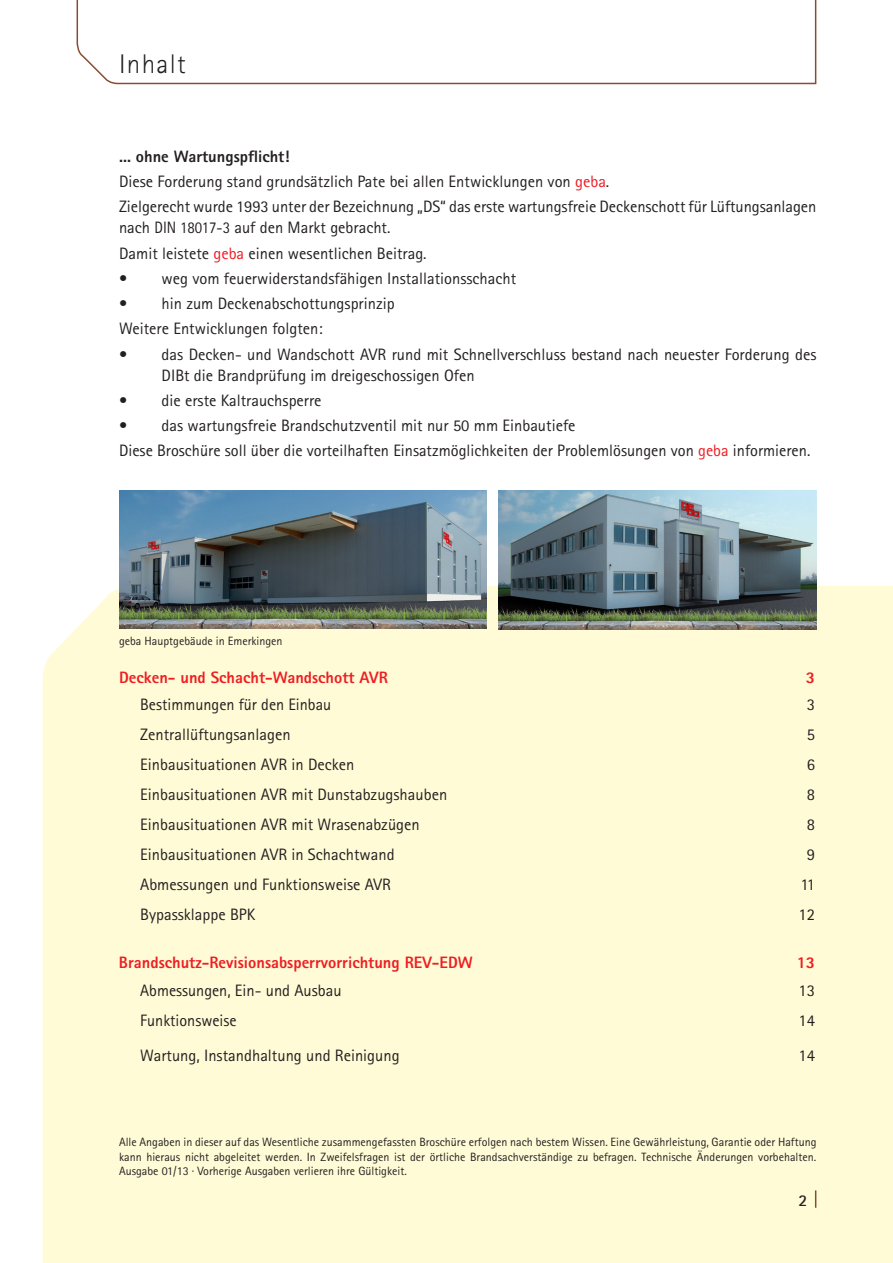
<style>
.page{position:relative;width:893px;height:1263px;background:#fff}
.page>*{position:absolute;margin:0;border:0;box-sizing:border-box;transform-origin:0 0}
.t1{font:300 27px "Rotis Sans Serif";letter-spacing:.05em;color:#231f20}
.t2{font:16.5px/25.2px "Rotis Sans Serif";color:#231f20}
.t3{font:800 16.5px "Rotis Sans Serif";color:#ee1d23}
.t4{font:700 16.5px "Rotis Sans Serif";color:#231f20}
.t5{font:12px/14.4px "Rotis Sans Serif";color:#231f20;text-align:justify}
.s1{font-weight:800}
.s2{color:#ee1d23}
</style>
<div class="page">
<div style="left:43px;top:586px;width:850px;height:677px;background:#fffbd6"></div>
<svg style="left:76px;top:0;width:741px;height:85px"></svg>
<img style="left:120px;top:490px;width:367px;height:139px">
<img style="left:499px;top:490px;width:317px;height:139px">
<svg style="left:815px;top:1190px;width:1px;height:18px"></svg>
<h1 class="t1" style="left:119px;top:48px;width:68px">Inhalt</h1>
<p class="t2" style="left:119px;top:143px;width:699px"><span class="s1">... ohne Wartungspflicht!<br></span>Diese Forderung stand grundsätzlich Pate bei allen Entwicklungen von <span class="s2">geba</span>.<br>Zielgerecht wurde 1993 unter der Bezeichnung „DS“ das erste wartungsfreie Deckenschott für Lüftungsanlagen</p>
<p class="t2" style="left:119px;top:215px;width:309px">nach DIN 18017-3 auf den Markt gebracht.<br>Damit leistete <span class="s2">geba</span> einen wesentlichen Beitrag.</p>
<p class="t2" style="left:119px;top:265px;width:399px">• weg vom feuerwiderstandsfähigen Installationsschacht</p>
<p class="t2" style="left:119px;top:291px;width:277px">• hin zum Deckenabschottungsprinzip<br>Weitere Entwicklungen folgten:</p>
<p class="t2" style="left:162px;top:343px;width:656px;line-height:21px;text-indent:-43px">• das Decken- und Wandschott AVR rund mit Schnellverschluss bestand nach neuester Forderung des<br>DIBt die Brandprüfung im dreigeschossigen Ofen</p>
<p class="t2" style="left:119px;top:388px;width:204px">• die erste Kaltrauchsperre</p>
<p class="t2" style="left:119px;top:413px;width:693px">• das wartungsfreie Brandschutzventil mit nur 50 mm Einbautiefe<br>Diese Broschüre soll über die vorteilhaften Einsatzmöglichkeiten der Problemlösungen von <span class="s2">geba</span> informieren.</p>
<p class="t5" style="left:119px;top:634px;width:165px">geba Hauptgebäude in Emerkingen</p>
<p class="t3" style="left:119px;top:666px;width:270px">Decken- und Schacht-Wandschott AVR</p>
<p class="t3" style="left:806px;top:666px;width:11px">3</p>
<p class="t2" style="left:140px;top:692px;width:193px">Bestimmungen für den Einbau</p>
<p class="t2" style="left:807px;top:692px;width:10px">3</p>
<p class="t2" style="left:140px;top:722px;width:152px">Zentrallüftungsanlagen</p>
<p class="t2" style="left:807px;top:722px;width:10px">5</p>
<p class="t2" style="left:140px;top:752px;width:216px">Einbausituationen AVR in Decken</p>
<p class="t2" style="left:807px;top:752px;width:10px">6</p>
<p class="t2" style="left:140px;top:782px;width:309px">Einbausituationen AVR mit Dunstabzugshauben</p>
<p class="t2" style="left:807px;top:782px;width:10px">8</p>
<p class="t2" style="left:140px;top:812px;width:281px">Einbausituationen AVR mit Wrasenabzügen</p>
<p class="t2" style="left:807px;top:812px;width:10px">8</p>
<p class="t2" style="left:140px;top:842px;width:256px">Einbausituationen AVR in Schachtwand</p>
<p class="t2" style="left:807px;top:842px;width:10px">9</p>
<p class="t2" style="left:140px;top:872px;width:252px">Abmessungen und Funktionsweise AVR</p>
<p class="t2" style="left:800px;top:872px;width:16px">11</p>
<p class="t2" style="left:140px;top:902px;width:117px">Bypassklappe BPK</p>
<p class="t2" style="left:798px;top:902px;width:18px">12</p>
<p class="t3" style="left:119px;top:952px;width:355px">Brandschutz-Revisionsabsperrvorrichtung REV-EDW</p>
<p class="t3" style="left:797px;top:952px;width:20px">13</p>
<p class="t2" style="left:140px;top:978px;width:203px">Abmessungen, Ein- und Ausbau</p>
<p class="t2" style="left:799px;top:978px;width:18px">13</p>
<p class="t2" style="left:140px;top:1008px;width:98px">Funktionsweise</p>
<p class="t2" style="left:799px;top:1008px;width:18px">14</p>
<p class="t2" style="left:140px;top:1042px;width:261px">Wartung, Instandhaltung und Reinigung</p>
<p class="t2" style="left:799px;top:1042px;width:18px">14</p>
<p class="t5" style="left:119px;top:1135px;width:699px">Alle Angaben in dieser auf das Wesentliche zusammengefassten Broschüre erfolgen nach bestem Wissen. Eine Gewährleistung, Garantie oder Haftung kann hieraus nicht abgeleitet werden. In Zweifelsfragen ist der örtliche Brandsachverständige zu befragen. Technische Änderungen vorbehalten.<br>Ausgabe 01/13 · Vorherige Ausgaben verlieren ihre Gültigkeit.</p>
<p class="t4" style="left:798px;top:1190px;width:10px">2</p>
</div>
